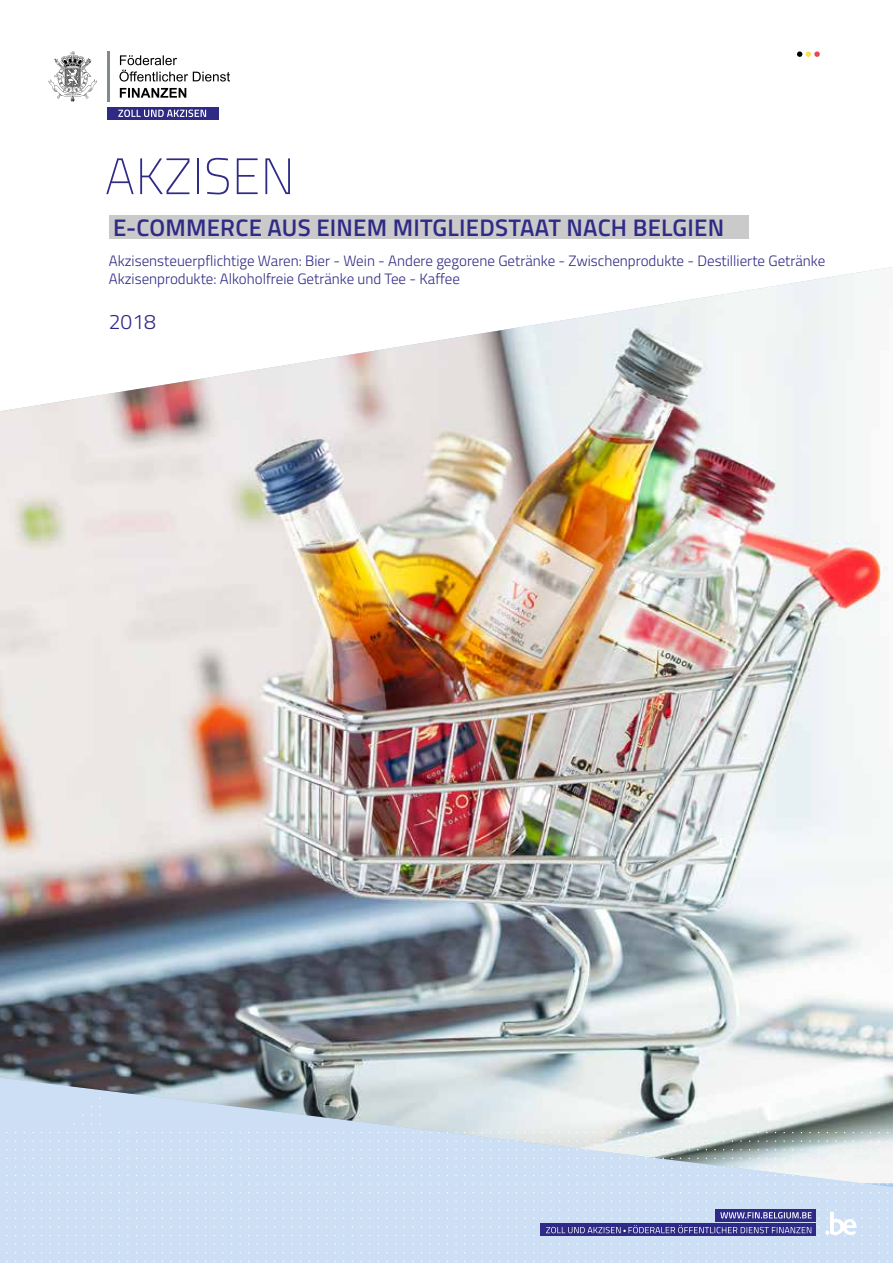
<style>
.page{position:relative;width:893px;height:1263px;background:#fff}
.page>*{position:absolute;margin:0;border:0;box-sizing:border-box;transform-origin:0 0}
.t1{font:100 51px "Titillium";letter-spacing:.01em;color:#2f2a85}
.t2{font:600 24px "Titillium";letter-spacing:.01em;color:#2f2a85}
.t3{font:300 21px "Titillium";color:#2f2a85}
.t4{font:300 15px/18px "Titillium";color:#2f2a85}
</style>
<div class="page">
<div style="left:0;top:1187px;width:893px;height:76px;background:#cddff4"></div>
<img style="left:0;top:267px;width:893px;height:916px">
<svg style="left:0;top:1132px;width:893px;height:1px"></svg>
<svg style="left:0;top:1140px;width:893px;height:2px;background:#cddae5"></svg>
<svg style="left:0;top:1260px;width:893px;height:2px;background:#d0e1f4"></svg>
<svg style="left:0;top:1149px;width:893px;height:1px"></svg>
<svg style="left:0;top:1158px;width:893px;height:1px"></svg>
<svg style="left:0;top:1252px;width:893px;height:1px"></svg>
<svg style="left:0;top:1166px;width:893px;height:1px"></svg>
<svg style="left:0;top:1243px;width:893px;height:2px;background:#d0e1f4"></svg>
<svg style="left:0;top:1175px;width:893px;height:1px"></svg>
<svg style="left:0;top:1183px;width:893px;height:2px;background:#d0e1f4"></svg>
<svg style="left:0;top:1192px;width:893px;height:1px"></svg>
<svg style="left:0;top:1200px;width:893px;height:2px;background:#d0e1f4"></svg>
<div style="left:109px;top:215px;width:639px;height:24px;background:#cacaca"></div>
<svg style="left:797px;top:51px;width:23px;height:6px"></svg>
<div style="left:107px;top:107px;width:112px;height:12px;background:#2f2a85"></div>
<svg style="left:118px;top:110px;width:88px;height:7px"></svg>
<hr style="left:107px;top:51px;width:2px;height:51px;background:#838a8e">
<svg style="left:49px;top:51px;width:48px;height:51px"></svg>
<svg style="left:120px;top:88px;width:66px;height:10px"></svg>
<svg style="left:119px;top:55px;width:111px;height:27px"></svg>
<svg style="left:0;top:1209px;width:893px;height:27px;background:#b4c1e1"></svg>
<h1 class="t1" style="left:105px;top:140px;width:191px">AKZISEN</h1>
<h2 class="t2" style="left:113px;top:209px;width:612px">E-COMMERCE AUS EINEM MITGLIEDSTAAT NACH BELGIEN</h2>
<p class="t4" style="left:109px;top:251px;width:718px">Akzisensteuerpflichtige Waren: Bier - Wein - Andere gegorene Getränke - Zwischenprodukte - Destillierte Getränke<br>Akzisenprodukte: Alkoholfreie Getränke und Tee - Kaffee</p>
<h3 class="t3" style="left:109px;top:307px;width:49px">2018</h3>
</div>
